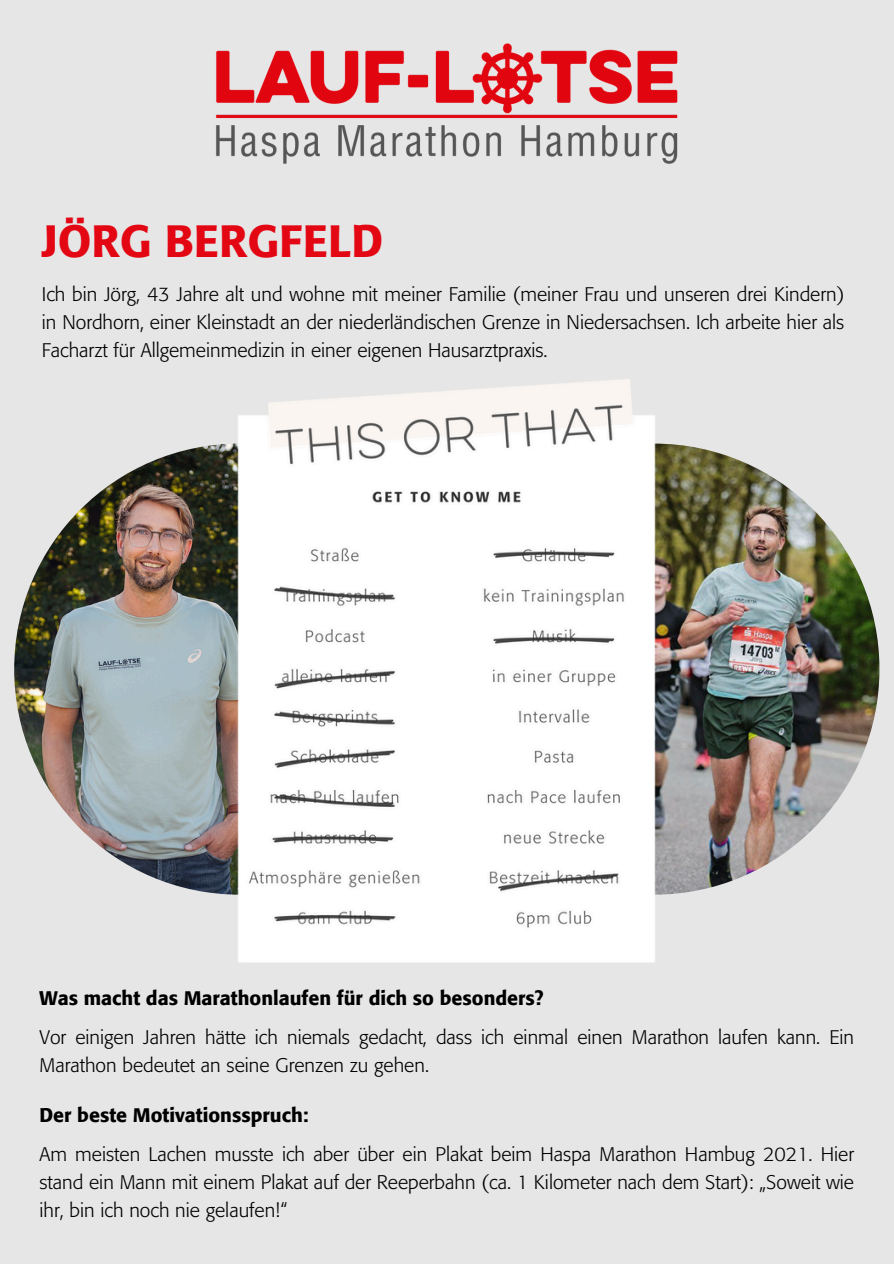
<style>
.page{position:relative;width:894px;height:1264px;background:#fff}
.page>*{position:absolute;margin:0;border:0;box-sizing:border-box;transform-origin:0 0}
.t1{font:500 45px "Formata";color:#e30613}
.t2{font:300 19.5px/28.2px "Formata";color:#000;text-align:justify}
.t3{font:500 19.5px "Formata";color:#000}
</style>
<div class="page">
<div style="left:0;top:0;width:893px;height:1263px;background:#e6e6e6"></div>
<img style="left:216px;top:43px;width:462px;height:121px">
<img style="left:675px;top:444px;width:204px;height:450px">
<img style="left:14px;top:444px;width:203px;height:450px">
<img style="left:217px;top:379px;width:458px;height:584px">
<p class="t1" style="left:42px;top:221px;width:343px">JÖRG BERGFELD</p>
<p class="t2" style="left:42px;top:281px;width:803px">Ich bin Jörg, 43 Jahre alt und wohne mit meiner Familie (meiner Frau und unseren drei Kindern) in Nordhorn, einer Kleinstadt an der niederländischen Grenze in Niedersachsen. Ich arbeite hier als Facharzt für Allgemeinmedizin in einer eigenen Hausarztpraxis.</p>
<h2 class="t3" style="left:39px;top:989px;width:505px">Was macht das Marathonlaufen für dich so besonders?</h2>
<p class="t2" style="left:39px;top:1024px;width:815px">Vor einigen Jahren hätte ich niemals gedacht, dass ich einmal einen Marathon laufen kann. Ein<br>Marathon bedeutet an seine Grenzen zu gehen.</p>
<h2 class="t3" style="left:39px;top:1106px;width:270px">Der beste Motivationsspruch:</h2>
<p class="t2" style="left:39px;top:1141px;width:815px">Am meisten Lachen musste ich aber über ein Plakat beim Haspa Marathon Hambug 2021. Hier stand ein Mann mit einem Plakat auf der Reeperbahn (ca. 1 Kilometer nach dem Start): „Soweit wie ihr, bin ich noch nie gelaufen!“</p>
</div>
